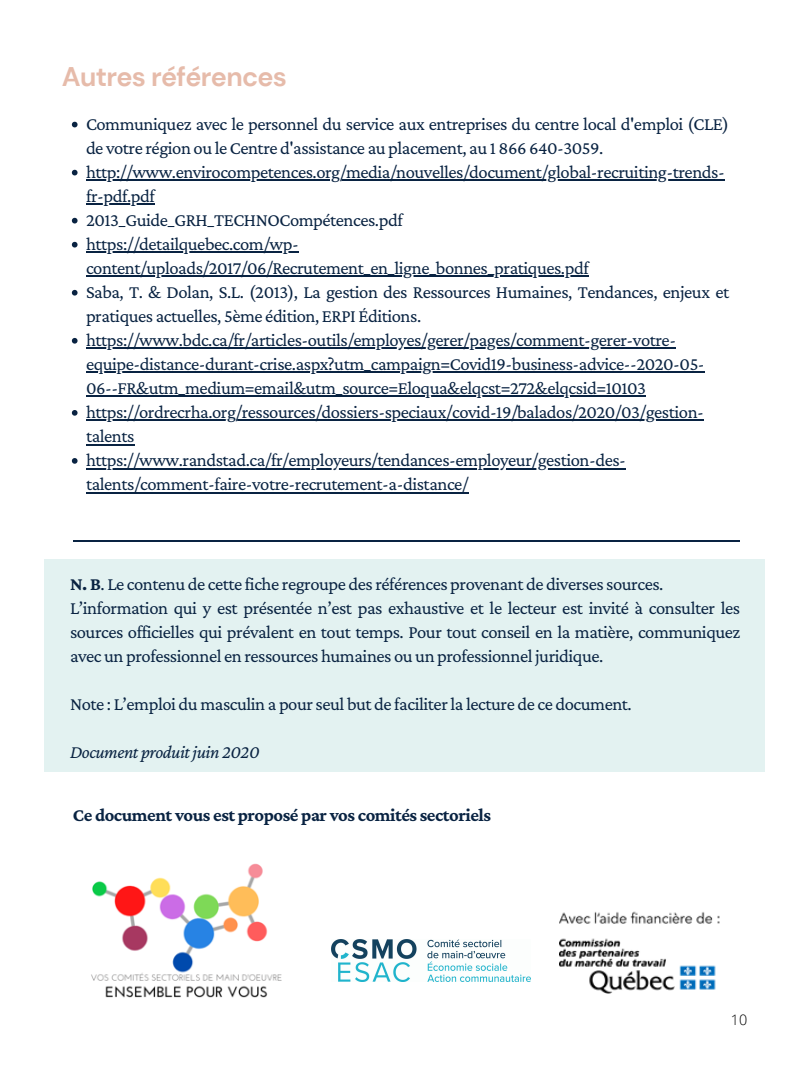
<style>
.page{position:relative;width:810px;height:1080px;background:#fff}
.page>*{position:absolute;margin:0;border:0;box-sizing:border-box;transform-origin:0 0}
.t1{font:700 26.94px "DM Sans";letter-spacing:-.025em;color:#e6bbaa}
.t2{font:18.62px/24px "Crimson Pro";letter-spacing:-.025em;color:#092342}
.t3{font:700 18.62px "Crimson Pro";letter-spacing:-.025em;color:#092342}
.t4{font:italic 18.62px "Crimson Pro";letter-spacing:-.025em;color:#092342}
.t5{font:300 14.38px "Open Sans";color:#000}
.s1{font-weight:700}
</style>
<div class="page">
<hr style="left:74px;top:540px;width:666px;height:1px;background:#092342">
<div style="left:45px;top:559px;width:720px;height:213px;background:#e3f2f1"></div>
<img style="left:91px;top:863px;width:191px;height:135px">
<img style="left:559px;top:911px;width:161px;height:83px">
<svg style="left:72px;top:122px;width:6px;height:5px"></svg>
<svg style="left:72px;top:170px;width:6px;height:5px"></svg>
<hr style="left:86px;top:179px;width:638px;height:2px;background:#092342">
<hr style="left:86px;top:203px;width:69px;height:2px;background:#092342">
<svg style="left:72px;top:218px;width:6px;height:6px"></svg>
<svg style="left:72px;top:242px;width:6px;height:6px"></svg>
<hr style="left:86px;top:251px;width:212px;height:2px;background:#092342">
<hr style="left:86px;top:275px;width:502px;height:2px;background:#092342">
<svg style="left:72px;top:290px;width:6px;height:6px"></svg>
<svg style="left:72px;top:338px;width:6px;height:6px"></svg>
<hr style="left:86px;top:348px;width:590px;height:1px;background:#092342">
<hr style="left:86px;top:372px;width:618px;height:1px;background:#092342">
<hr style="left:86px;top:396px;width:560px;height:1px;background:#092342">
<svg style="left:72px;top:410px;width:6px;height:6px"></svg>
<hr style="left:86px;top:420px;width:618px;height:1px;background:#092342">
<hr style="left:86px;top:444px;width:48px;height:1px;background:#092342">
<svg style="left:72px;top:458px;width:6px;height:6px"></svg>
<hr style="left:86px;top:468px;width:540px;height:1px;background:#092342">
<hr style="left:86px;top:492px;width:382px;height:1px;background:#092342">
<img style="left:332px;top:940px;width:198px;height:41px">
<h1 class="t1" style="left:62px;top:59px;width:227px">Autres références</h1>
<p class="t2" style="left:86px;top:112px;width:645px">Communiquez avec le personnel du service aux entreprises du centre local d'emploi (CLE) de votre région ou le Centre d'assistance au placement, au 1 866 640-3059. http://www.envirocompetences.org/media/nouvelles/document/global-recruiting-trends&shy;fr-pdf.pdf<br>2013_Guide_GRH_TECHNOCompétences.pdf<br>https://detailquebec.com/wp&shy;content/uploads/2017/06/Recrutement_en_ligne_bonnes_pratiques.pdf<br>Saba, T. &amp; Dolan, S.L. (2013), La gestion des Ressources Humaines, Tendances, enjeux et pratiques actuelles, 5ème édition, ERPI Éditions. https://www.bdc.ca/fr/articles-outils/employes/gerer/pages/comment-gerer-votre&shy;equipe-distance-durant-crise.aspx?utm_campaign=Covid19-business-advice--2020-05- 06--FR&amp;utm_medium=email&amp;utm_source=Eloqua&amp;elqcst=272&amp;elqcsid=10103 https://ordrecrha.org/ressources/dossiers-speciaux/covid-19/balados/2020/03/gestion&shy;talents<br>https://www.randstad.ca/fr/employeurs/tendances-employeur/gestion-des&shy;talents/comment-faire-votre-recrutement-a-distance/</p>
<p class="t2" style="left:70px;top:572px;width:672px"><span class="s1">N. B</span>. Le contenu de cette fiche regroupe des références provenant de diverses sources.<br>L’information qui y est présentée n’est pas exhaustive et le lecteur est invité à consulter les sources officielles qui prévalent en tout temps. Pour tout conseil en la matière, communiquez avec un professionnel en ressources humaines ou un professionnel juridique.</p>
<p class="t2" style="left:70px;top:692px;width:563px">Note : L’emploi du masculin a pour seul but de faciliter la lecture de ce document.</p>
<p class="t4" style="left:70px;top:742px;width:191px">Document produitjuin 2020</p>
<p class="t3" style="left:73px;top:804px;width:420px">Ce document vous est proposé par vos comités sectoriels</p>
<p class="t5" style="left:731px;top:1009px;width:18px">10</p>
</div>
